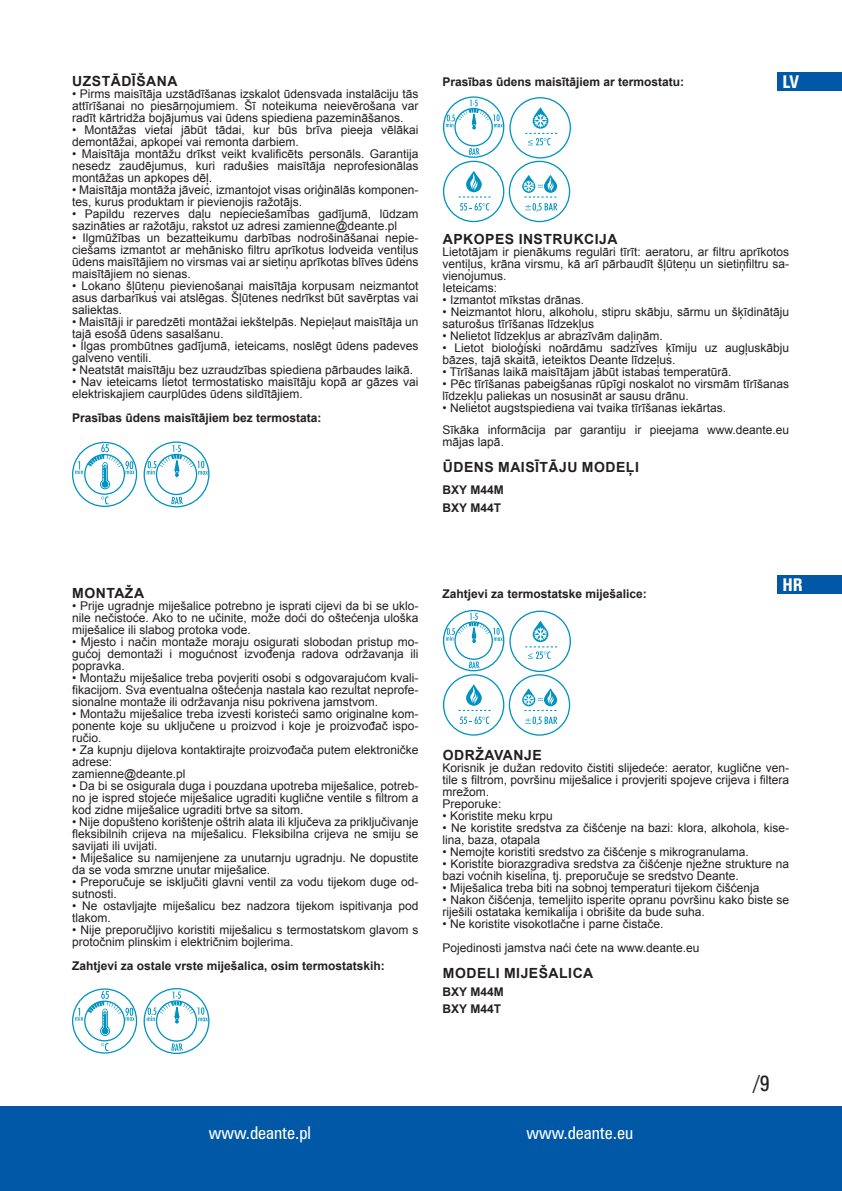
<style>
.page{position:relative;width:842px;height:1191px;background:#fff}
.page>*{position:absolute;margin:0;border:0;box-sizing:border-box;transform-origin:0 0}
.t1{font:20px "Zurich Cn PL";color:#231f20}
.t2{font:16px "Zurich Cn PL";color:#fff}
.t3{font:700 16px "Zurich Cn PL";color:#fff}
.t4{font:700 14px "Arial";letter-spacing:.035em;color:#231f20}
.t5{font:12px/12px "Arial";color:#231f20}
.t6{font:700 12px/17.6px "Arial";color:#231f20}
</style>
<div class="page">
<div style="left:0;top:1106px;width:842px;height:85px;background:#0158a6"></div>
<div style="left:777px;top:72px;width:65px;height:18px;background:#0158a6"></div>
<div style="left:777px;top:575px;width:65px;height:19px;background:#0158a6"></div>
<div style="left:144px;top:441px;width:65px;height:66px;border:1px solid #0093c1;border-radius:50%"></div>
<div style="left:156px;top:454px;width:41px;height:41px;border:1px solid #0093c1;border-radius:50%"></div>
<svg style="left:171px;top:497px;width:12px;height:7px"></svg>
<svg style="left:147px;top:445px;width:61px;height:32px"></svg>
<div style="left:72px;top:442px;width:65px;height:65px;border:1px solid #0093c1;border-radius:50%"></div>
<div style="left:84px;top:454px;width:41px;height:41px;border:1px solid #0093c1;border-radius:50%"></div>
<svg style="left:101px;top:496px;width:7px;height:8px"></svg>
<svg style="left:75px;top:444px;width:60px;height:46px"></svg>
<div style="left:144px;top:988px;width:65px;height:66px;border:1px solid #0093c1;border-radius:50%"></div>
<div style="left:156px;top:1000px;width:41px;height:41px;border:1px solid #0093c1;border-radius:50%"></div>
<svg style="left:171px;top:1043px;width:12px;height:8px"></svg>
<svg style="left:147px;top:991px;width:61px;height:32px"></svg>
<div style="left:72px;top:988px;width:65px;height:65px;border:1px solid #0093c1;border-radius:50%"></div>
<div style="left:84px;top:1000px;width:41px;height:41px;border:1px solid #0093c1;border-radius:50%"></div>
<svg style="left:101px;top:1043px;width:7px;height:8px"></svg>
<svg style="left:75px;top:991px;width:60px;height:45px"></svg>
<div style="left:443px;top:161px;width:61px;height:61px;border:1px solid #0093c1;border-radius:50%"></div>
<svg style="left:459px;top:174px;width:32px;height:23px"></svg>
<div style="left:509px;top:161px;width:61px;height:61px;border:1px solid #0093c1;border-radius:50%"></div>
<svg style="left:522px;top:175px;width:34px;height:22px"></svg>
<svg style="left:460px;top:203px;width:29px;height:7px"></svg>
<svg style="left:525px;top:203px;width:32px;height:9px"></svg>
<svg style="left:446px;top:96px;width:125px;height:63px"></svg>
<svg style="left:466px;top:684px;width:16px;height:21px"></svg>
<svg style="left:469px;top:687px;width:9px;height:17px"></svg>
<div style="left:443px;top:674px;width:61px;height:61px;border:1px solid #0093c1;border-radius:50%"></div>
<div style="left:509px;top:674px;width:61px;height:61px;border:1px solid #0093c1;border-radius:50%"></div>
<svg style="left:459px;top:710px;width:32px;height:14px"></svg>
<svg style="left:522px;top:688px;width:35px;height:37px"></svg>
<svg style="left:446px;top:610px;width:125px;height:62px"></svg>
<p class="t4" style="left:72px;top:71px;width:107px">UZSTĀDĪŠANA</p>
<p class="t5" style="left:72px;top:88px;width:348px;text-align:justify">• Pirms maisītāja uzstādīšanas izskalot ūdensvada instalāciju tās attīrīšanai no piesārņojumiem. Šī noteikuma neievērošana var radīt kārtridža bojājumus vai ūdens spiediena pazemināšanos.</p>
<p class="t5" style="left:72px;top:124px;width:348px">• Montāžas vietai jābūt tādai, kur būs brīva pieeja vēlākai demontāžai, apkopei vai remonta darbiem.</p>
<p class="t5" style="left:72px;top:148px;width:348px;text-align:justify">• Maisītāja montāžu drīkst veikt kvalificēts personāls. Garantija nesedz zaudējumus, kuri radušies maisītāja neprofesionālas montāžas un apkopes dēļ.</p>
<p class="t5" style="left:72px;top:184px;width:348px">• Maisītāja montāža jāveic, izmantojot visas oriģinālās komponen&shy;tes, kurus produktam ir pievienojis ražotājs.</p>
<p class="t5" style="left:72px;top:208px;width:348px">• Papildu rezerves daļu nepieciešamības gadījumā, lūdzam sazināties ar ražotāju, rakstot uz adresi zamienne@deante.pl</p>
<p class="t5" style="left:72px;top:232px;width:348px;text-align:justify">• Ilgmūžības un bezatteikumu darbības nodrošināšanai nepie&shy;ciešams izmantot ar mehānisko filtru aprīkotus lodveida ventiļus ūdens maisītājiem no virsmas vai ar sietiņu aprīkotas blīves ūdens maisītājiem no sienas.</p>
<p class="t5" style="left:72px;top:280px;width:348px;text-align:justify">• Lokano šļūteņu pievienošanai maisītāja korpusam neizmantot asus darbarīkus vai atslēgas. Šļūtenes nedrīkst būt savērptas vai saliektas.</p>
<p class="t5" style="left:72px;top:316px;width:348px">• Maisītāji ir paredzēti montāžai iekštelpās. Nepieļaut maisītāja un tajā esošā ūdens sasalšanu.</p>
<p class="t5" style="left:72px;top:340px;width:348px">• Ilgas prombūtnes gadījumā, ieteicams, noslēgt ūdens padeves galveno ventili.</p>
<p class="t5" style="left:72px;top:364px;width:343px">• Neatstāt maisītāju bez uzraudzības spiediena pārbaudes laikā.</p>
<p class="t5" style="left:72px;top:376px;width:348px">• Nav ieteicams lietot termostatisko maisītāju kopā ar gāzes vai elektriskajiem caurplūdes ūdens sildītājiem.</p>
<p class="t6" style="left:72px;top:409px;width:251px">Prasības ūdens maisītājiem bez termostata:</p>
<p class="t6" style="left:443px;top:73px;width:243px">Prasības ūdens maisītājiem ar termostatu:</p>
<h2 class="t3" style="left:782px;top:71px;width:18px">LV</h2>
<p class="t4" style="left:443px;top:229px;width:176px">APKOPES INSTRUKCIJA</p>
<p class="t5" style="left:443px;top:246px;width:348px">Lietotājam ir pienākums regulāri tīrīt: aeratoru, ar filtru aprīkotos ventiļus, krāna virsmu, kā arī pārbaudīt šļūteņu un sietiņfiltru sa&shy;vienojumus.<br>Ieteicams:</p>
<p class="t5" style="left:443px;top:294px;width:143px">• Izmantot mīkstas drānas.</p>
<p class="t5" style="left:443px;top:306px;width:348px">• Neizmantot hloru, alkoholu, stipru skābju, sārmu un šķīdinātāju saturošus tīrīšanas līdzekļus</p>
<p class="t5" style="left:443px;top:330px;width:222px">• Nelietot līdzekļus ar abrazīvām daļiņām.</p>
<p class="t5" style="left:443px;top:342px;width:348px">• Lietot bioloģiski noārdāmu sadzīves ķīmiju uz augļuskābju bāzes, tajā skaitā, ieteiktos Deante līdzeļus.</p>
<p class="t5" style="left:443px;top:366px;width:290px">• Tīrīšanas laikā maisītājam jābūt istabas temperatūrā.</p>
<p class="t5" style="left:443px;top:378px;width:348px">• Pēc tīrīšanas pabeigšanas rūpīgi noskalot no virsmām tīrīšanas līdzekļu paliekas un nosusināt ar sausu drānu.</p>
<p class="t5" style="left:443px;top:397px;width:348px;line-height:22px">• Nelietot augstspiediena vai tvaika tīrīšanas iekārtas.<br>Sīkāka informācija par garantiju ir pieejama www.deante.eu</p>
<p class="t5" style="left:443px;top:436px;width:63px">mājas lapā.</p>
<p class="t4" style="left:443px;top:457px;width:197px">ŪDENS MAISĪTĀJU MODEĻI</p>
<p class="t6" style="left:443px;top:481px;width:63px">BXY M44M<br>BXY M44T</p>
<p class="t4" style="left:72px;top:583px;width:73px">MONTAŽA</p>
<p class="t5" style="left:72px;top:599px;width:348px;text-align:justify">• Prije ugradnje miješalice potrebno je isprati cijevi da bi se uklo&shy;nile nečistoće. Ako to ne učinite, može doći do oštećenja uloška miješalice ili slabog protoka vode.</p>
<p class="t5" style="left:72px;top:635px;width:348px;text-align:justify">• Mjesto i način montaže moraju osigurati slobodan pristup mo&shy;gućoj demontaži i mogućnost izvođenja radova održavanja ili popravka.</p>
<p class="t5" style="left:72px;top:671px;width:348px;text-align:justify">• Montažu miješalice treba povjeriti osobi s odgovarajućom kvali&shy;fikacijom. Sva eventualna oštećenja nastala kao rezultat neprofe&shy;sionalne montaže ili održavanja nisu pokrivena jamstvom.</p>
<p class="t5" style="left:72px;top:707px;width:348px;text-align:justify">• Montažu miješalice treba izvesti koristeći samo originalne kom&shy;ponente koje su uključene u proizvod i koje je proizvođač ispo&shy;ručio.</p>
<p class="t5" style="left:72px;top:743px;width:348px">• Za kupnju dijelova kontaktirajte proizvođača putem elektroničke adrese:<br>zamienne@deante.pl</p>
<p class="t5" style="left:72px;top:779px;width:348px;text-align:justify">• Da bi se osigurala duga i pouzdana upotreba miješalice, potreb&shy;no je ispred stojeće miješalice ugraditi kuglične ventile s filtrom a kod zidne miješalice ugraditi brtve sa sitom.</p>
<p class="t5" style="left:72px;top:815px;width:348px;text-align:justify">• Nije dopušteno korištenje oštrih alata ili ključeva za priključivanje fleksibilnih crijeva na miješalicu. Fleksibilna crijeva ne smiju se savijati ili uvijati.</p>
<p class="t5" style="left:72px;top:851px;width:348px">• Miješalice su namijenjene za unutarnju ugradnju. Ne dopustite da se voda smrzne unutar miješalice.</p>
<p class="t5" style="left:72px;top:875px;width:348px">• Preporučuje se isključiti glavni ventil za vodu tijekom duge od&shy;sutnosti.</p>
<p class="t5" style="left:72px;top:899px;width:348px">• Ne ostavljajte miješalicu bez nadzora tijekom ispitivanja pod tlakom.</p>
<p class="t5" style="left:72px;top:923px;width:348px">• Nije preporučljivo koristiti miješalicu s termostatskom glavom s protočnim plinskim i električnim bojlerima.</p>
<p class="t6" style="left:72px;top:957px;width:314px">Zahtjevi za ostale vrste miješalica, osim termostatskih:</p>
<p class="t6" style="left:443px;top:585px;width:206px">Zahtjevi za termostatske miješalice:</p>
<h2 class="t3" style="left:782px;top:574px;width:22px">HR</h2>
<p class="t4" style="left:443px;top:745px;width:100px">ODRŽAVANJE</p>
<p class="t5" style="left:443px;top:761px;width:348px">Korisnik je dužan redovito čistiti slijedeće: aerator, kuglične ven&shy;tile s filtrom, površinu miješalice i provjeriti spojeve crijeva i filtera mrežom.<br>Preporuke:</p>
<p class="t5" style="left:443px;top:809px;width:112px">• Koristite meku krpu</p>
<p class="t5" style="left:443px;top:821px;width:348px">• Ne koristite sredstva za čišćenje na bazi: klora, alkohola, kise&shy;lina, baza, otapala</p>
<p class="t5" style="left:443px;top:845px;width:308px">• Nemojte koristiti sredstvo za čišćenje s mikrogranulama.</p>
<p class="t5" style="left:443px;top:857px;width:348px">• Koristite biorazgradiva sredstva za čišćenje nježne strukture na bazi voćnih kiselina, tj. preporučuje se sredstvo Deante.</p>
<p class="t5" style="left:443px;top:881px;width:318px">• Miješalica treba biti na sobnoj temperaturi tijekom čišćenja</p>
<p class="t5" style="left:443px;top:893px;width:348px">• Nakon čišćenja, temeljito isperite opranu površinu kako biste se riješili ostataka kemikalija i obrišite da bude suha.</p>
<p class="t5" style="left:443px;top:911px;width:258px;line-height:24px">• Ne koristite visokotlačne i parne čistače.<br>Pojedinosti jamstva naći ćete na www.deante.eu</p>
<p class="t4" style="left:443px;top:963px;width:152px">MODELI MIJEŠALICA</p>
<p class="t6" style="left:443px;top:983px;width:63px">BXY M44M<br>BXY M44T</p>
<h1 class="t1" style="left:753px;top:1069px;width:18px">/9</h1>
<h2 class="t2" style="left:209px;top:1122px;width:104px">www.deante.pl</h2>
<h2 class="t2" style="left:526px;top:1122px;width:108px">www.deante.eu</h2>
</div>
